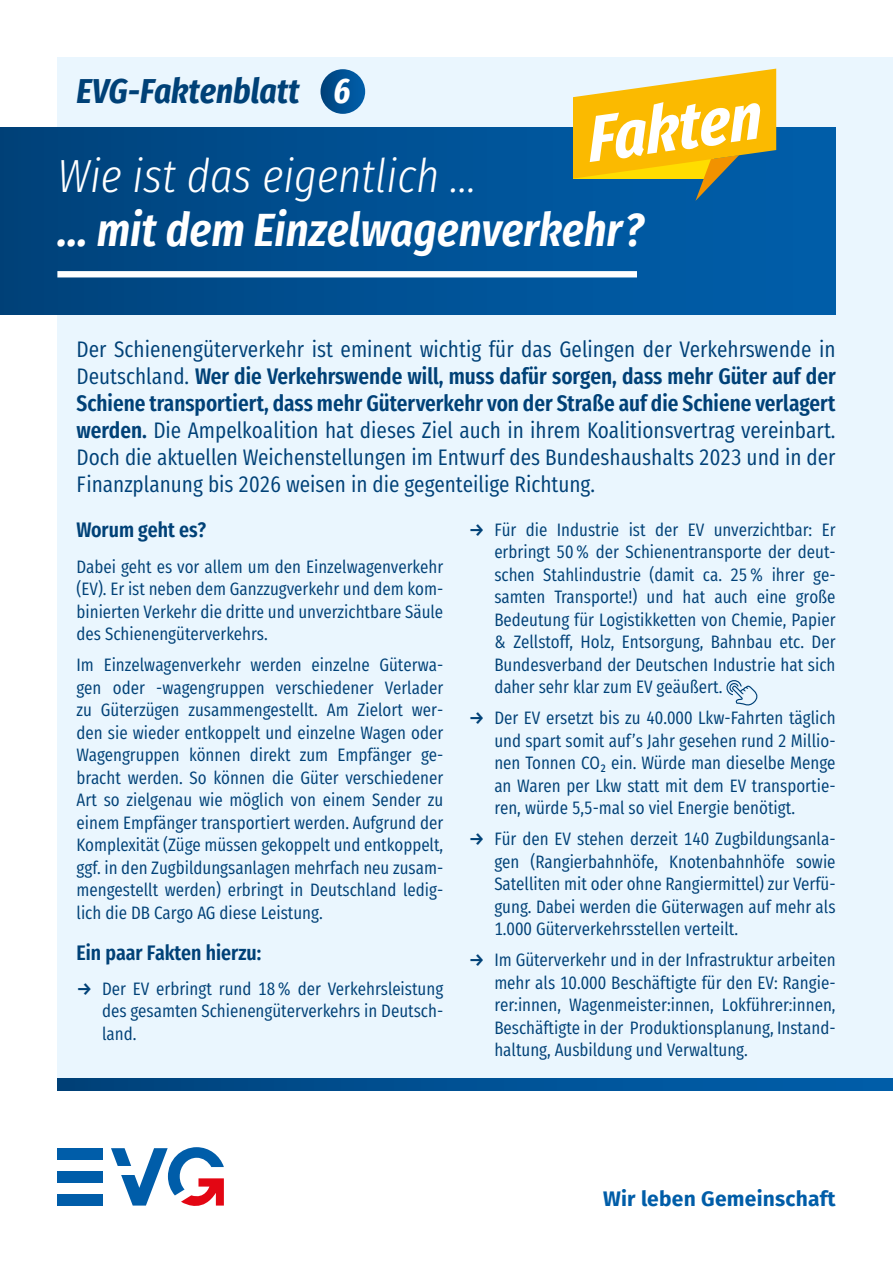
<style>
.page{position:relative;width:893px;height:1263px;background:#fff}
.page>*{position:absolute;margin:0;border:0;box-sizing:border-box;transform-origin:0 0}
.t1{font:italic 700 64.8px "Fira Sans Condensed";color:#fff}
.t2{font:italic 600 46.5px "Fira Sans Condensed";color:#fff}
.t3{font:italic 300 46.5px "Fira Sans Condensed";color:#fff}
.t4{font:italic 700 34.5px "Fira Sans Condensed";color:#004177}
.t5{font:italic 700 34.5px "Fira Sans Condensed";color:#fff}
.Einleitung{font:22.5px/27px "Fira Sans Condensed";color:#004177;text-align:justify}
.Subhead{font:600 21px "Fira Sans Condensed";color:#004177}
.t6{font:700 21px "Fira Sans";letter-spacing:.01em;color:#005da8}
.Body{font:18px/22.5px "Fira Sans Condensed";color:#004177;text-align:justify}
.s1{font-weight:600}
</style>
<div class="page">
<div style="left:57px;top:57px;width:836px;height:1034px;background:#eaf6fe"></div>
<svg style="left:111px;top:1147px;width:113px;height:59px"></svg>
<div style="left:57px;top:1148px;width:46px;height:12px;background:#005da9"></div>
<div style="left:57px;top:1171px;width:46px;height:11px;background:#005da9"></div>
<div style="left:57px;top:1194px;width:46px;height:11px;background:#005da9"></div>
<div style="left:320px;top:69px;width:45px;height:45px;background:linear-gradient(to right,#0a497f,#005dab);border-radius:22px"></div>
<svg style="left:726px;top:680px;width:32px;height:26px"></svg>
<svg style="left:57px;top:1078px;width:836px;height:13px;background:#005093"></svg>
<div style="left:0;top:128px;width:836px;height:187px;background:linear-gradient(to right,#00437b,#005fad)"></div>
<svg style="left:573px;top:69px;width:203px;height:132px;background:#c5ad3c"></svg>
<div style="left:57px;top:271px;width:580px;height:6px;background:#fff"></div>
<p class="t4" style="left:77px;top:67px;width:225px">EVG-Faktenblatt</p>
<p class="t5" style="left:334px;top:67px;width:18px">6</p>
<p class="t1" style="left:579px;top:95px;width:176px;rotate:-8deg">Fakten</p>
<p class="t3" style="left:57px;top:143px;width:421px">Wie ist das eigentlich …</p>
<p class="t2" style="left:57px;top:197px;width:588px">… mit dem Einzelwagenverkehr?</p>
<p class="Einleitung" style="left:77px;top:333px;width:761px">Der Schienengüterverkehr ist eminent wichtig für das Gelingen der Verkehrswende in Deutschland. <span class="s1">Wer die Verkehrswende will, muss dafür sorgen, dass mehr Güter auf der Schiene transportiert, dass mehr Güterverkehr von der Straße auf die Schiene verlagert werden.</span> Die Ampelkoalition hat dieses Ziel auch in ihrem Koalitionsvertrag vereinbart.<br>Doch die aktuellen Weichenstellungen im Entwurf des Bundeshaushalts 2023 und in der Finanzplanung bis 2026 weisen in die gegenteilige Richtung.</p>
<p class="Subhead" style="left:77px;top:511px;width:131px">Worum geht es?</p>
<p class="Body" style="left:77px;top:553px;width:368px">Dabei geht es vor allem um den Einzelwagenverkehr (EV). Er ist neben dem Ganzzugverkehr und dem kom&shy;binierten Verkehr die dritte und unverzichtbare Säule des Schienengüterverkehrs.</p>
<p class="Body" style="left:77px;top:652px;width:368px">Im Einzelwagenverkehr werden einzelne Güterwa&shy;gen oder -wagengruppen verschiedener Verlader zu Güterzügen zusammengestellt. Am Zielort wer&shy;den sie wieder entkoppelt und einzelne Wagen oder Wagengruppen können direkt zum Empfänger ge&shy;bracht werden. So können die Güter verschiedener Art so zielgenau wie möglich von einem Sender zu einem Empfänger transportiert werden. Aufgrund der Komplexität (Züge müssen gekoppelt und entkoppelt, ggf. in den Zugbildungsanlagen mehrfach neu zusam&shy;mengestellt werden) erbringt in Deutschland ledig&shy;lich die DB Cargo AG diese Leistung.</p>
<p class="Subhead" style="left:77px;top:933px;width:186px">Ein paar Fakten hierzu:</p>
<p class="Body" style="left:102px;top:975px;width:343px;text-indent:-26px"><span class="s1">→</span> Der EV erbringt rund 18% der Verkehrsleistung des gesamten Schienengüterverkehrs in Deutsch&shy;land.</p>
<p class="Body" style="left:494px;top:516px;width:343px;text-indent:-26px"><span class="s1">→</span> Für die Industrie ist der EV unverzichtbar: Er erbringt 50% der Schienentransporte der deut&shy;schen Stahlindustrie (damit ca. 25% ihrer ge&shy;samten Transporte!) und hat auch eine große Bedeutung für Logistikketten von Chemie, Papier &amp; Zellstoff, Holz, Entsorgung, Bahnbau etc. Der Bundesverband der Deutschen Industrie hat sich daher sehr klar zum EV geäußert.</p>
<p class="Body" style="left:494px;top:705px;width:343px;text-indent:-26px"><span class="s1">→</span> Der EV ersetzt bis zu 40.000 Lkw-Fahrten täglich und spart somit auf’s Jahr gesehen rund 2 Millio&shy;nen Tonnen CO2 ein. Würde man dieselbe Menge an Waren per Lkw statt mit dem EV transportie&shy;ren, würde 5,5-mal so viel Energie benötigt.</p>
<p class="Body" style="left:494px;top:826px;width:343px;text-indent:-26px"><span class="s1">→</span> Für den EV stehen derzeit 140 Zugbildungsanla&shy;gen (Rangierbahnhöfe, Knotenbahnhöfe sowie Satelliten mit oder ohne Rangiermittel) zur Verfü&shy;gung. Dabei werden die Güterwagen auf mehr als 1.000 Güterverkehrsstellen verteilt.</p>
<p class="Body" style="left:494px;top:947px;width:343px;text-indent:-26px"><span class="s1">→</span> Im Güterverkehr und in der Infrastruktur arbeiten mehr als 10.000 Beschäftigte für den EV: Rangie&shy;rer:innen, Wagenmeister:innen, Lokführer:innen, Beschäftigte in der Produktionsplanung, Instand&shy;haltung, Ausbildung und Verwaltung.</p>
<p class="t6" style="left:603px;top:1180px;width:234px">Wir leben Gemeinschaft</p>
</div>
